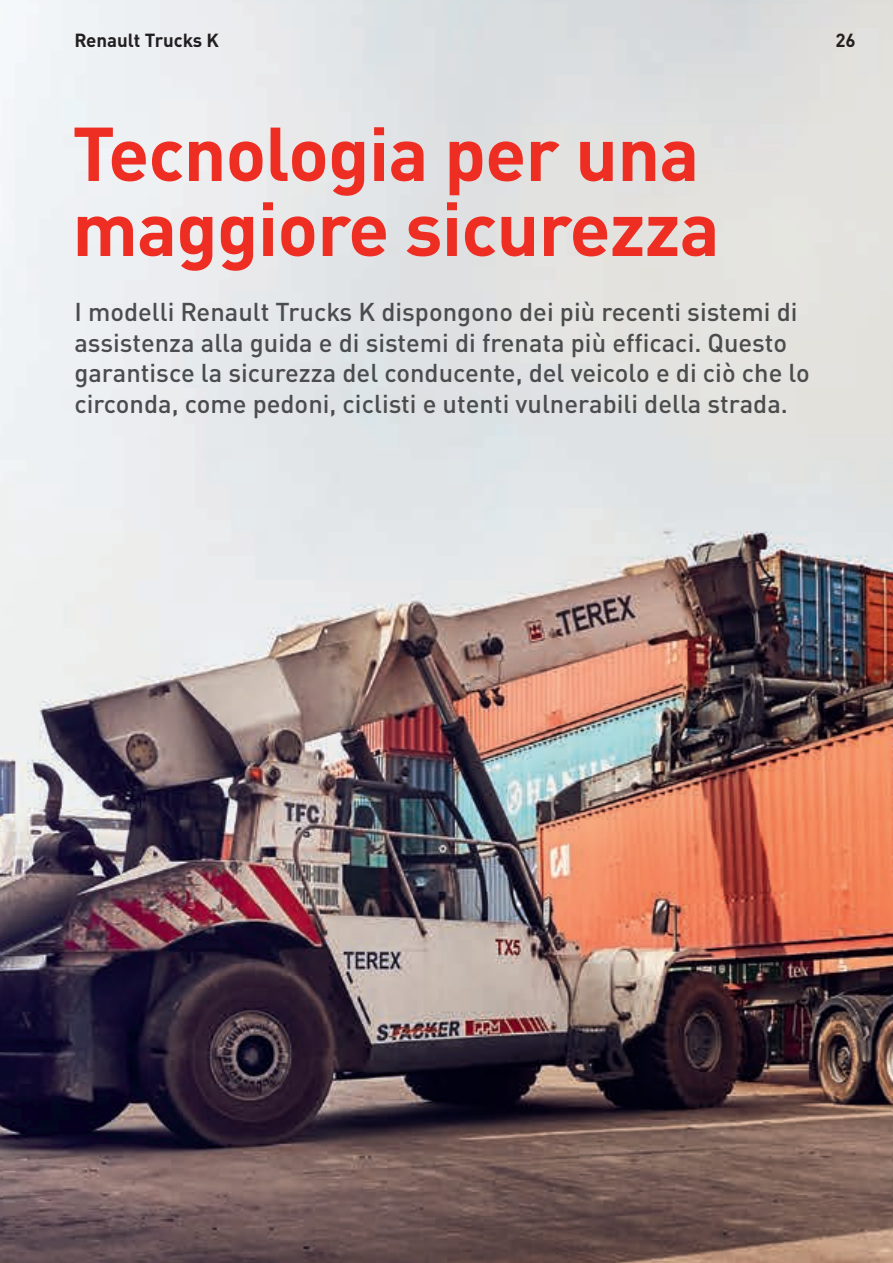
<style>
.page{position:relative;width:893px;height:1263px;background:#fff}
.page>*{position:absolute;margin:0;border:0;box-sizing:border-box;transform-origin:0 0}
.t1{font:700 75px/75px "DIN Pro";letter-spacing:-.01em;color:#ee2e22}
.t2{font:500 25.5px/30.6px "DIN Pro";color:#4b4c4d}
.t3{font:700 18.75px "DIN Pro";color:#231f20}
</style>
<div class="page">
<img style="left:0;top:0;width:893px;height:1263px">
<p class="t3" style="left:74px;top:24px;width:146px">Renault Trucks K</p>
<p class="t3" style="left:835px;top:24px;width:22px">26</p>
<h1 class="t1" style="left:72px;top:107px;width:649px">Tecnologia per una maggiore sicurezza</h1>
<p class="t2" style="left:74px;top:294px;width:737px">I modelli Renault Trucks K dispongono dei più recenti sistemi di assistenza alla guida e di sistemi di frenata più efficaci. Questo garantisce la sicurezza del conducente, del veicolo e di ciò che lo circonda, come pedoni, ciclisti e utenti vulnerabili della strada.</p>
</div>
